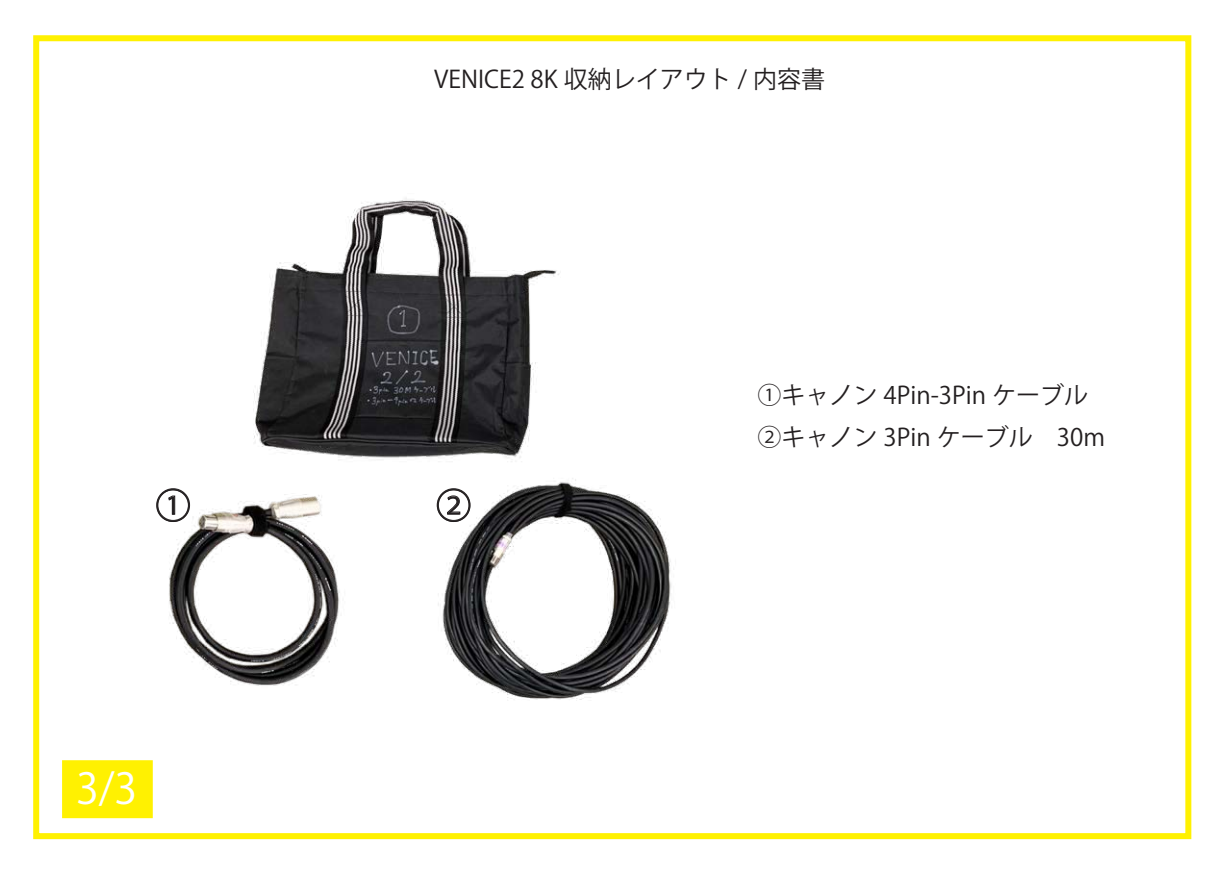
<style>
.page{position:relative;width:1225px;height:874px;background:#fff}
.page>*{position:absolute;margin:0;border:0;box-sizing:border-box;transform-origin:0 0}
.t1{font:42.2px "Koz Go Pr 6 N";color:#fff}
.t2{font:35.2px "Koz Go Pr 6 N";color:#231f20}
.t3{font:24px/42px "Koz Go Pr 6 N";color:#231f20}
</style>
<div class="page">
<div style="left:33px;top:35px;width:1158px;height:803px;background:#fff;border:6px solid #fff101"></div>
<div style="left:62px;top:759px;width:91px;height:58px;background:#fff101;border:6px solid #fff101"></div>
<img style="left:167px;top:198px;width:504px;height:502px">
<svg style="left:156px;top:488px;width:34px;height:33px"></svg>
<svg style="left:437px;top:488px;width:33px;height:33px"></svg>
<p class="t3" style="left:434px;top:59px;width:392px">VENICE2 8K 収納レイアウト / 内容書</p>
<h2 class="t2" style="left:155px;top:485px;width:37px">①</h2>
<h2 class="t2" style="left:436px;top:485px;width:37px">②</h2>
<h1 class="t1" style="left:76px;top:763px;width:63px">3/3</h1>
<p class="t3" style="left:757px;top:375px;width:349px">①キャノン 4Pin-3Pin ケーブル<br>②キャノン 3Pin ケーブル　30m</p>
</div>
